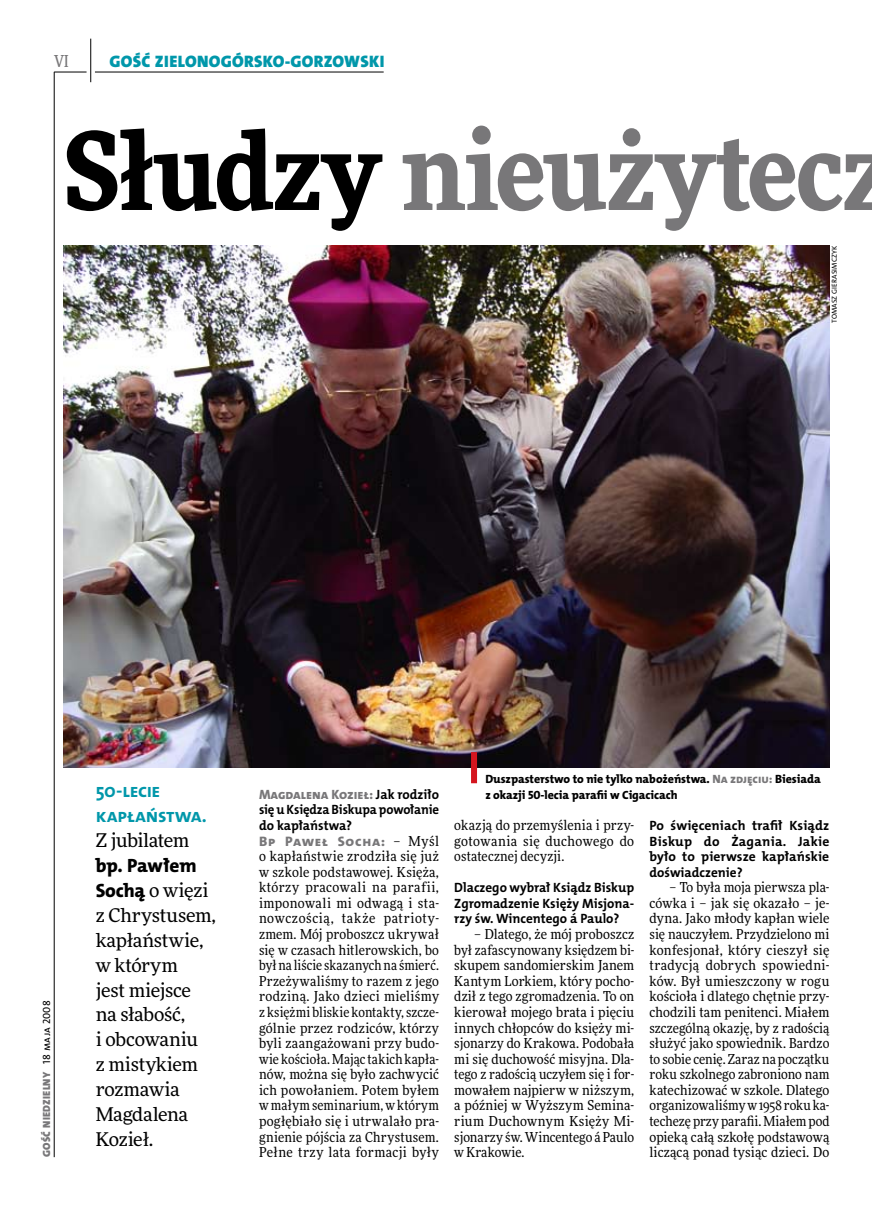
<style>
.page{position:relative;width:872px;height:1221px;background:#fff}
.page>*{position:absolute;margin:0;border:0;box-sizing:border-box;transform-origin:0 0}
.t1{font:900 108px "Freeday Narrow";letter-spacing:-.01em;color:#787779}
.t2{font:19.35px/24.9px "The Mix HP7 Bld";letter-spacing:-.02em;color:#0097aa}
.t3{font:19.35px "The Mix HP8 Ex Bld";color:#000}
.t4{font:18.9px/24.9px "Freeday News";letter-spacing:-.01em;color:#000}
.t5{font:16.65px "The Mix HP9 Blk";letter-spacing:.02em;color:#0097aa}
.t6{font:500 16.5px "Freeday Narrow";color:#787779;scale:.9 1}
.t7{font:13.8px/15.6px "Freeday Narrow News";letter-spacing:.015em;color:#000;text-align:justify}
.t8{font:13.8px "The Mix HP8 Ex Bld";letter-spacing:.055em;color:#787779}
.t9{font:13.5px/15.6px "The Mix HP7 Bld";color:#000;text-align:justify}
.t10{font:13.5px/15.6px "The Mix HP7 Bld";color:#000;scale:.95 1}
.t11{font:13.5px "The Mix HP8 Ex Bld";color:#787779}
.t12{font:12px/15.6px "The Mix HP8 Ex Bld";letter-spacing:-.005em;color:#000}
.t13{font:10.5px "The Mix HP9 Blk";letter-spacing:.025em;color:#787779}
.t14{font:7.2px "The Mix HP5 Plain";letter-spacing:.055em;color:#000}
.s1{color:#000}
.s2{font-family:"The Mix HP5 Plain";color:#000}
.s3{font-family:"The Mix HP8 Ex Bld";font-size:19.35px}
.s4{font-family:"The Mix HP7 Bld";color:#000}
.s5{font-family:"Freeday Narrow News";color:#000}
.s6{color:#787779}
</style>
<div class="page">
<hr style="left:54px;top:72px;width:1px;height:1085px;background:#000">
<hr style="left:90px;top:39px;width:1px;height:43px;background:#000">
<hr style="left:54px;top:72px;width:33px;height:1px;background:#000">
<hr style="left:95px;top:72px;width:289px;height:1px;background:#000">
<img style="left:64px;top:245px;width:765px;height:522px">
<div style="left:471px;top:752px;width:6px;height:31px;background:#d4151f"></div>
<p class="t6" style="left:54px;top:50px;width:17px">VI</p>
<p class="t5" style="left:109px;top:50px;width:276px">GOŚĆ ZIELONOGÓRSKO-GORZOWSKI</p>
<h1 class="t1" style="left:64px;top:100px;width:829px"><span class="s1">Słudzy</span> nieużytecz</h1>
<p class="t14" style="left:830px;top:323px;width:77px;rotate:-90deg">Tomasz Gierasimczyk</p>
<p class="t13" style="left:40px;top:1156px;width:158px;rotate:-90deg">GOŚĆ NIEDZIELNY <span class="s2">18 maja 2008</span></p>
<h2 class="t2" style="left:96px;top:778px;width:113px">50-lecie kapłaństwa.</h2>
<h3 class="t4" style="left:96px;top:827px;width:95px">Z jubilatem</h3>
<h2 class="t3" style="left:96px;top:853px;width:102px">bp. Pawłem</h2>
<h3 class="t4" style="left:96px;top:877px;width:122px"><span class="s3">Sochą</span> o więzi z Chrystusem, kapłaństwie, w którym<br>jest miejsce na słabość,<br>i obcowaniu<br>z mistykiem rozmawia<br>Magdalena<br>Kozieł.</h3>
<p class="t11" style="left:259px;top:785px;width:181px">Magdalena Kozieł: <span class="s4">Jak rodziło</span></p>
<p class="t10" style="left:259px;top:802px;width:191px">się u Księdza Biskupa powołanie do kapłaństwa?</p>
<p class="t8" style="left:259px;top:832px;width:181px">Bp Paweł Socha: <span class="s5">– Myśl</span></p>
<p class="t7" style="left:259px;top:848px;width:181px">o kapłaństwie zrodziła się już w szkole podstawowej. Księża, którzy pracowali na parafii, imponowali mi odwagą i sta&shy;nowczością, także patrioty&shy;zmem. Mój proboszcz ukrywał się w czasach hitlerowskich, bo był na liście skazanych na śmierć.<br>Przeżywaliśmy to razem z jego rodziną. Jako dzieci mieliśmy z księżmi bliskie kontakty, szcze&shy;gólnie przez rodziców, którzy byli zaangażowani przy budo&shy;wie kościoła. Mając takich kapła&shy;nów, można się było zachwycić ich powołaniem. Potem byłem w małym seminarium, w którym pogłębiało się i utrwalało pra&shy;gnienie pójścia za Chrystusem.<br>Pełne trzy lata formacji były</p>
<p class="t12" style="left:485px;top:771px;width:337px">Duszpasterstwo to nie tylko nabożeństwa. <span class="s6">Na zdjęciu:</span> Biesiada z okazji 50-lecia parafii w Cigacicach</p>
<p class="t7" style="left:454px;top:817px;width:181px">okazją do przemyślenia i przy&shy;gotowania się duchowego do ostatecznej decyzji.</p>
<p class="t9" style="left:454px;top:880px;width:181px">Dlaczego wybrał Ksiądz Biskup Zgromadzenie Księży Misjona&shy;rzy św. Wincentego á Paulo?</p>
<p class="t7" style="left:454px;top:926px;width:181px;text-indent:20px">– Dlatego, że mój proboszcz był zafascynowany księdzem bi&shy;skupem sandomierskim Janem Kantym Lorkiem, który pocho&shy;dził z tego zgromadzenia. To on kierował mojego brata i pięciu innych chłopców do księży mi&shy;sjonarzy do Krakowa. Podobała mi się duchowość misyjna. Dla&shy;tego z radością uczyłem się i for&shy;mowałem najpierw w niższym, a później w Wyższym Semina&shy;rium Duchownym Księży Mi&shy;sjonarzy św. Wincentego á Paulo w Krakowie.</p>
<p class="t9" style="left:649px;top:817px;width:181px">Po święceniach trafił Ksiądz Biskup do Żagania. Jakie było to pierwsze kapłańskie doświadczenie?</p>
<p class="t7" style="left:649px;top:879px;width:181px;text-indent:20px">– To była moja pierwsza pla&shy;cówka i – jak się okazało – je&shy;dyna. Jako młody kapłan wiele się nauczyłem. Przydzielono mi konfesjonał, który cieszył się tradycją dobrych spowiedni&shy;ków. Był umieszczony w rogu kościoła i dlatego chętnie przy&shy;chodzili tam penitenci. Miałem szczególną okazję, by z radością służyć jako spowiednik. Bardzo to sobie cenię. Zaraz na początku roku szkolnego zabroniono nam katechizować w szkole. Dlatego organizowaliśmy w 1958 roku ka&shy;techezę przy parafii. Miałem pod opieką całą szkołę podstawową liczącą ponad tysiąc dzieci. Do</p>
</div>
